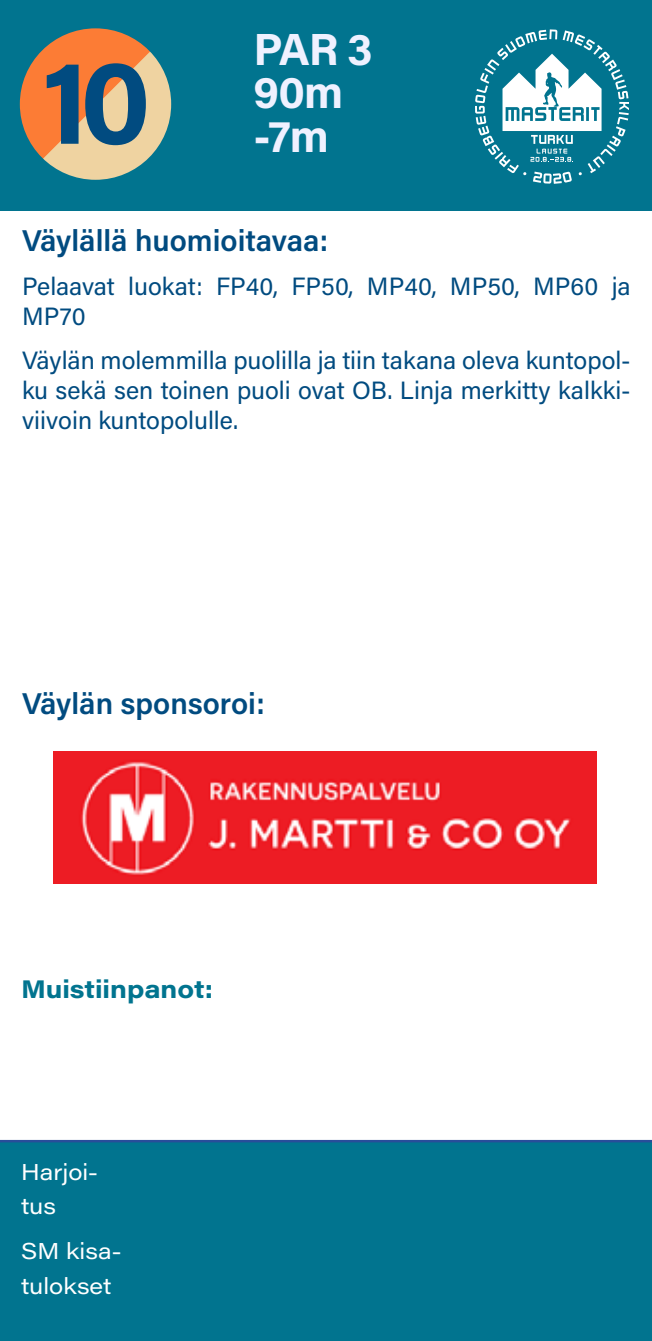
<style>
.page{position:relative;width:652px;height:1341px;background:#fff}
.page>*{position:absolute;margin:0;border:0;box-sizing:border-box;transform-origin:0 0}
.t1{font:700 120px "Acumin Pro";color:#014b80}
.t2{font:700 45px/43.5px "Acumin Pro";color:#eff1ff}
.t3{font:600 30px "Acumin Pro";color:#014b80}
.t4{font:25px/30px "Acumin Pro";color:#014b80}
.t5{font:700 25px "Acumin Pro Wide";color:#01748f}
.t6{font:22.5px/34px "Acumin Pro Wide";color:#fff}
</style>
<div class="page">
<div style="left:0;top:1139px;width:652px;height:201px;background:#01748f"></div>
<svg style="left:0;top:0;width:652px;height:211px;background:#277c89"></svg>
<svg style="left:475px;top:29px;width:154px;height:155px"></svg>
<img style="left:54px;top:751px;width:543px;height:132px">
<h1 class="t1" style="left:42px;top:17px;width:111px">10</h1>
<h2 class="t2" style="left:253px;top:25px;width:121px">PAR 3<br>90m -7m</h2>
<p class="t3" style="left:22px;top:219px;width:308px">Väylällä huomioitavaa:</p>
<p class="t4" style="left:22px;top:270px;width:610px">Pelaavat luokat: FP40, FP50, MP40, MP50, MP60 ja<br>MP70</p>
<p class="t4" style="left:22px;top:344px;width:610px;text-align:justify">Väylän molemmilla puolilla ja tiin takana oleva kuntopol&shy;ku sekä sen toinen puoli ovat OB. Linja merkitty kalkki&shy;viivoin kuntopolulle.</p>
<p class="t3" style="left:22px;top:682px;width:244px">Väylän sponsoroi:</p>
<p class="t5" style="left:21px;top:970px;width:194px">Muistiinpanot:</p>
<p class="t6" style="left:21px;top:1153px;width:78px">Harjoi&shy;tus</p>
<p class="t6" style="left:21px;top:1233px;width:102px">SM kisa&shy;tulokset</p>
</div>
